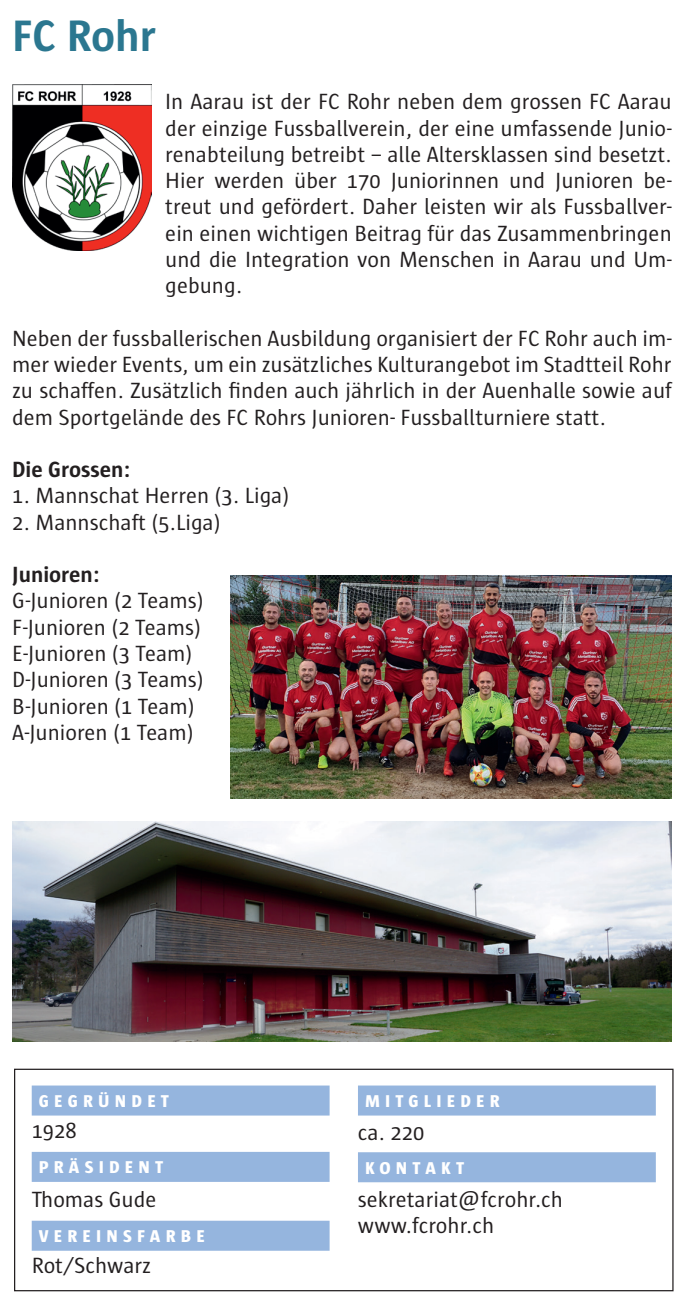
<style>
.page{position:relative;width:690px;height:1309px;background:#fff}
.page>*{position:absolute;margin:0;border:0;box-sizing:border-box;transform-origin:0 0}
.t1{font:700 45px "Sun";color:#2b7790}
.t2{font:22.5px/26.2px "Sun";color:#231f20}
.t3{font:700 22.5px "Sun";color:#231f20}
.t4{font:800 17.5px "Sun";letter-spacing:.3em;color:#fff}
</style>
<div class="page">
<div style="left:14px;top:1068px;width:659px;height:222px;border:1px solid #231f20"></div>
<div style="left:32px;top:1085px;width:297px;height:30px;background:#95b5de"></div>
<div style="left:32px;top:1151px;width:297px;height:30px;background:#95b5de"></div>
<div style="left:32px;top:1220px;width:297px;height:30px;background:#95b5de"></div>
<div style="left:358px;top:1085px;width:297px;height:30px;background:#95b5de"></div>
<div style="left:358px;top:1151px;width:297px;height:30px;background:#95b5de"></div>
<img style="left:12px;top:84px;width:139px;height:166px">
<img style="left:230px;top:575px;width:441px;height:223px">
<img style="left:12px;top:821px;width:659px;height:219px">
<h1 class="t1" style="left:12px;top:18px;width:146px">FC Rohr</h1>
<p class="t2" style="left:165px;top:88px;width:508px;text-align:justify">In Aarau ist der FC Rohr neben dem grossen FC Aarau der einzige Fussballverein, der eine umfassende Junio&shy;renabteilung betreibt – alle Altersklassen sind besetzt.<br>Hier werden über 170 Juniorinnen und Junioren be&shy;treut und gefördert. Daher leisten wir als Fussballver&shy;ein einen wichtigen Beitrag für das Zusammenbringen und die Integration von Menschen in Aarau und Um&shy;gebung.</p>
<p class="t2" style="left:12px;top:325px;width:661px;text-align:justify">Neben der fussballerischen Ausbildung organisiert der FC Rohr auch im&shy;mer wieder Events, um ein zusätzliches Kulturangebot im Stadtteil Rohr zu schaffen. Zusätzlich finden auch jährlich in der Auenhalle sowie auf dem Sportgelände des FC Rohrs Junioren- Fussballturniere statt.</p>
<p class="t3" style="left:12px;top:460px;width:120px">Die Grossen:</p>
<p class="t2" style="left:12px;top:482px;width:278px">1. Mannschat Herren (3. Liga)</p>
<p class="t2" style="left:12px;top:508px;width:210px">2. Mannschaft (5.Liga)</p>
<p class="t3" style="left:12px;top:565px;width:89px">Junioren:</p>
<p class="t2" style="left:12px;top:587px;width:193px">G-Junioren (2 Teams)<br>F-Junioren (2 Teams)<br>E-Junioren (3 Team)<br>D-Junioren (3 Teams)<br>B-Junioren (1 Team)<br>A-Junioren (1 Team)</p>
<p class="t4" style="left:39px;top:1090px;width:132px">GEGRÜNDET</p>
<p class="t2" style="left:32px;top:1116px;width:46px">1928</p>
<p class="t4" style="left:39px;top:1157px;width:126px">PRÄSIDENT</p>
<p class="t2" style="left:32px;top:1185px;width:126px">Thomas Gude</p>
<p class="t4" style="left:39px;top:1225px;width:167px">VEREINSFARBE</p>
<p class="t2" style="left:32px;top:1251px;width:121px">Rot/Schwarz</p>
<p class="t4" style="left:365px;top:1090px;width:136px">MITGLIEDER</p>
<p class="t2" style="left:358px;top:1118px;width:68px">ca. 220</p>
<p class="t4" style="left:365px;top:1157px;width:101px">KONTAKT</p>
<p class="t2" style="left:358px;top:1185px;width:206px">sekretariat@fcrohr.ch www.fcrohr.ch</p>
</div>
